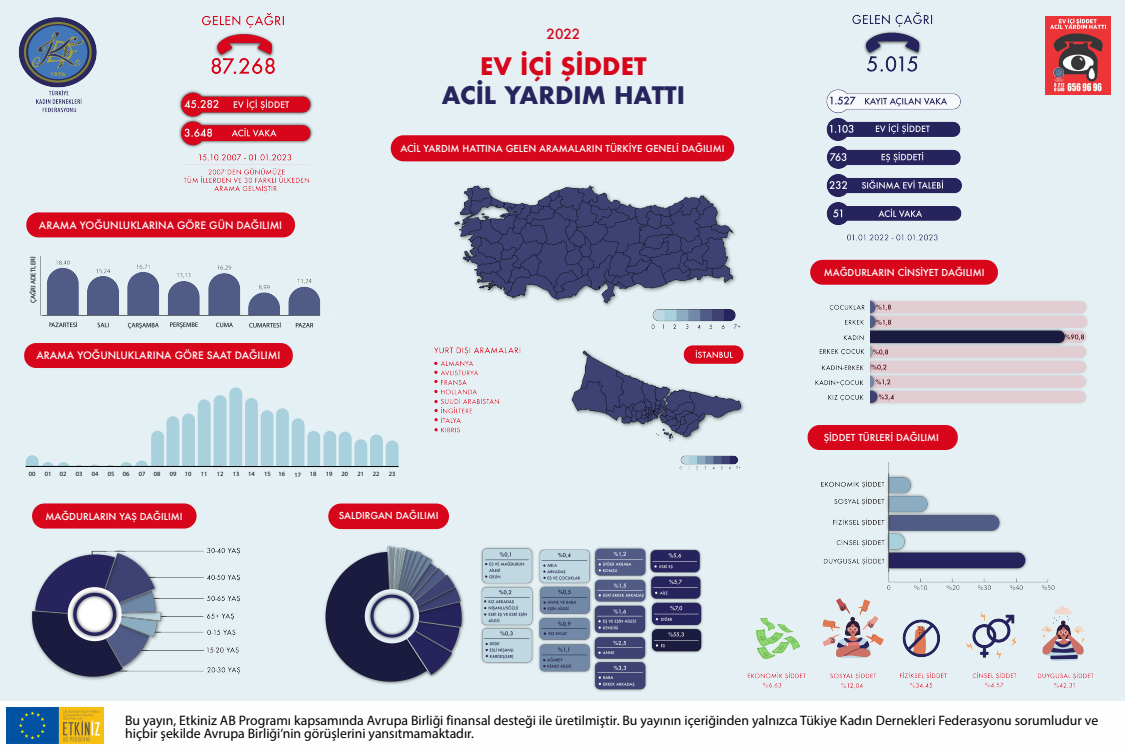
<style>
.page{position:relative;width:1125px;height:750px;background:#e4f0f4}
.page>*{position:absolute;margin:0;border:0;box-sizing:border-box;transform-origin:0 0}
.t1{font:700 23.5px "Futura";color:#27245d}
.t2{font:700 23.5px "Futura";color:#d7061b}
.t3{font:13.75px/13.8px "Myriad Pro";color:#000}
.t4{font:500 13.75px "Futura";color:#d7061b}
.t5{font:500 10px "Futura";color:#fff}
.t6{font:500 9.38px "Futura";color:#fff}
.t7{font:6.75px "Myriad Pro";color:#000}
.t8{font:6.38px "Myriad Pro";color:#000}
</style>
<div class="page">
<div style="left:808px;top:425px;width:150px;height:25px;background:#d7061b;border-radius:12px"></div>
<img style="left:19px;top:17px;width:78px;height:96px">
<img style="left:1045px;top:16px;width:66px;height:78px">
<img style="left:747px;top:599px;width:347px;height:90px">
<img style="left:821px;top:462px;width:234px;height:128px">
<img style="left:870px;top:299px;width:218px;height:106px">
<img style="left:815px;top:305px;width:50px;height:97px">
<img style="left:480px;top:547px;width:54px;height:117px">
<img style="left:538px;top:549px;width:54px;height:124px">
<div style="left:532px;top:428px;width:74px;height:120px;background:#e4f0f4"></div>
<img style="left:593px;top:547px;width:54px;height:145px">
<img style="left:649px;top:549px;width:54px;height:104px">
<div style="left:810px;top:260px;width:188px;height:25px;background:#d7061b;border-radius:12px"></div>
<img style="left:31px;top:548px;width:210px;height:132px">
<img style="left:40px;top:257px;width:281px;height:111px">
<div style="left:35px;top:318px;width:14px;height:47px;background:#e4f0f4"></div>
<div style="left:26px;top:212px;width:269px;height:25px;background:#d7061b;border-radius:12px"></div>
<div style="left:24px;top:343px;width:269px;height:25px;background:#d7061b;border-radius:12px"></div>
<div style="left:57px;top:462px;width:13px;height:20px;background:#a8d1dd;border-radius:6px"></div>
<div style="left:26px;top:455px;width:13px;height:21px;background:#a8d1dd;border-radius:6px"></div>
<div style="left:41px;top:462px;width:13px;height:20px;background:#a8d1dd;border-radius:6px"></div>
<div style="left:88px;top:465px;width:13px;height:20px;background:#a0c7d3;border-radius:6px"></div>
<div style="left:120px;top:462px;width:13px;height:20px;background:#a8d1dd;border-radius:6px"></div>
<div style="left:135px;top:460px;width:13px;height:21px;background:#a8d1dd;border-radius:6px"></div>
<div style="left:151px;top:431px;width:13px;height:47px;background:#a8d1dd;border-radius:6px"></div>
<div style="left:166px;top:416px;width:13px;height:58px;background:#a8d1dd;border-radius:6px"></div>
<div style="left:182px;top:413px;width:13px;height:63px;background:#a8d1dd;border-radius:6px"></div>
<div style="left:198px;top:399px;width:13px;height:76px;background:#a8d1dd;border-radius:6px"></div>
<div style="left:214px;top:395px;width:13px;height:80px;background:#a8d1dd;border-radius:6px"></div>
<div style="left:229px;top:387px;width:13px;height:88px;background:#a8d1dd;border-radius:6px"></div>
<div style="left:245px;top:398px;width:13px;height:80px;background:#a8d1dd;border-radius:6px"></div>
<div style="left:261px;top:410px;width:13px;height:80px;background:#a8d1dd;border-radius:6px"></div>
<div style="left:276px;top:408px;width:13px;height:80px;background:#a8d1dd;border-radius:6px"></div>
<div style="left:292px;top:418px;width:13px;height:80px;background:#a8d1dd;border-radius:6px"></div>
<div style="left:307px;top:431px;width:13px;height:47px;background:#a8d1dd;border-radius:6px"></div>
<div style="left:323px;top:431px;width:13px;height:47px;background:#a8d1dd;border-radius:6px"></div>
<div style="left:339px;top:432px;width:13px;height:47px;background:#a8d1dd;border-radius:6px"></div>
<div style="left:354px;top:439px;width:13px;height:47px;background:#a8d1dd;border-radius:6px"></div>
<div style="left:370px;top:434px;width:13px;height:47px;background:#a8d1dd;border-radius:6px"></div>
<div style="left:386px;top:440px;width:13px;height:48px;background:#a8d1dd;border-radius:6px"></div>
<div style="left:10px;top:467px;width:393px;height:34px;background:#e4f0f4"></div>
<hr style="left:26px;top:466px;width:196px;height:1px;background:#000">
<hr style="left:214px;top:466px;width:185px;height:1px;background:#000">
<div style="left:328px;top:504px;width:121px;height:25px;background:#d7061b;border-radius:13px"></div>
<img style="left:324px;top:545px;width:141px;height:140px">
<img style="left:826px;top:12px;width:136px;height:229px">
<div style="left:391px;top:135px;width:343px;height:26px;background:#d7061b;border-radius:13px"></div>
<img style="left:434px;top:185px;width:310px;height:285px">
<div style="left:32px;top:503px;width:165px;height:26px;background:#d7061b;border-radius:12px"></div>
<div style="left:0;top:701px;width:1125px;height:49px;background:#fefefe"></div>
<img style="left:6px;top:708px;width:98px;height:35px">
<img style="left:179px;top:14px;width:134px;height:179px">
<p class="t4" style="left:547px;top:25px;width:35px">2022</p>
<h1 class="t2" style="left:480px;top:50px;width:168px">EV İÇİ ŞİDDET</h1>
<h1 class="t1" style="left:442px;top:78px;width:245px">ACİL YARDIM HATTI</h1>
<p class="t5" style="left:39px;top:218px;width:245px">ARAMA YOĞUNLUKLARINA GÖRE GÜN DAĞILIMI</p>
<p class="t7" style="left:29px;top:303px;width:48px;rotate:-90deg">ÇAĞRI ADETLERİ</p>
<p class="t5" style="left:36px;top:349px;width:245px">ARAMA YOĞUNLUKLARINA GÖRE SAAT DAĞILIMI</p>
<p class="t6" style="left:400px;top:142px;width:326px">ACİL YARDIM HATTINA GELEN ARAMALARIN TÜRKİYE GENELİ DAĞILIMI</p>
<p class="t8" style="left:29px;top:470px;width:8px">00</p>
<p class="t8" style="left:45px;top:470px;width:8px">01</p>
<p class="t8" style="left:60px;top:470px;width:8px">02</p>
<p class="t8" style="left:76px;top:470px;width:8px">03</p>
<p class="t8" style="left:92px;top:470px;width:8px">04</p>
<p class="t8" style="left:108px;top:470px;width:8px">05</p>
<p class="t8" style="left:123px;top:470px;width:8px">06</p>
<p class="t8" style="left:139px;top:470px;width:8px">07</p>
<p class="t8" style="left:154px;top:470px;width:8px">08</p>
<p class="t8" style="left:170px;top:470px;width:8px">09</p>
<p class="t8" style="left:185px;top:470px;width:8px">10</p>
<p class="t8" style="left:201px;top:470px;width:8px">11</p>
<p class="t8" style="left:217px;top:470px;width:8px">12</p>
<p class="t8" style="left:233px;top:470px;width:8px">13</p>
<p class="t8" style="left:248px;top:470px;width:8px">14</p>
<p class="t8" style="left:264px;top:470px;width:23px">15 16</p>
<p class="t8" style="left:295px;top:470px;width:8px">17</p>
<p class="t8" style="left:310px;top:470px;width:8px">18</p>
<p class="t8" style="left:326px;top:470px;width:8px">19</p>
<p class="t8" style="left:342px;top:470px;width:8px">20</p>
<p class="t8" style="left:358px;top:470px;width:8px">21</p>
<p class="t8" style="left:373px;top:470px;width:8px">22</p>
<p class="t8" style="left:389px;top:470px;width:8px">23</p>
<p class="t6" style="left:339px;top:509px;width:101px">SALDIRGAN DAĞILIMI</p>
<p class="t6" style="left:45px;top:510px;width:139px">MAĞDURLARIN YAŞ DAĞILIMI</p>
<p class="t6" style="left:824px;top:266px;width:162px">MAĞDURLARIN CİNSİYET DAĞILIMI</p>
<p class="t6" style="left:824px;top:431px;width:117px">ŞİDDET TÜRLERİ DAĞILIMI</p>
<p class="t3" style="left:125px;top:713px;width:975px">Bu yayın, Etkiniz AB Programı kapsamında Avrupa Birliği finansal desteği ile üretilmiştir. Bu yayının içeriğinden yalnızca Tükiye Kadın Dernekleri Federasyonu sorumludur ve hiçbir şekilde Avrupa Birliği’nin görüşlerini yansıtmamaktadır.</p>
</div>
